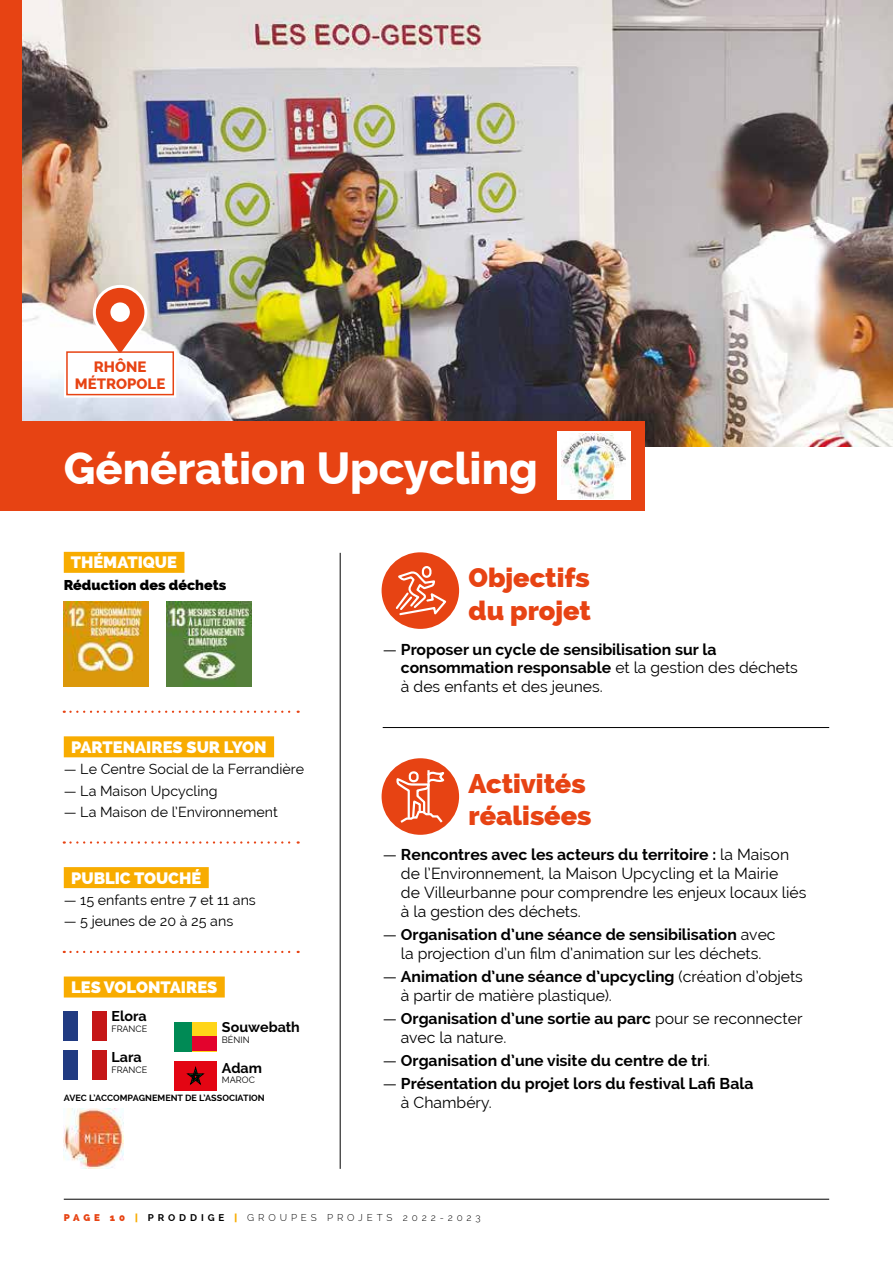
<style>
.page{position:relative;width:893px;height:1263px;background:#fff}
.page>*{position:absolute;margin:0;border:0;box-sizing:border-box;transform-origin:0 0}
.t1{font:800 45px "Raleway";color:#fff}
.t2{font:800 27px/32.4px "Raleway";color:#e74313}
.t3{font:800 16.5px "Raleway";color:#fff}
.t4{font:15.75px/18.9px "Raleway";color:#000}
.t5{font:700 15.75px/18.9px "Raleway";color:#000}
.t6{font:800 15px/17.7px "Raleway";color:#e74313;text-align:center}
.t7{font:14.25px "Raleway";color:#000}
.t8{font:700 14.25px "Raleway";color:#000}
.t9{font:800 14.25px "Raleway";color:#000}
.t10{font:300 9.75px "Raleway";letter-spacing:.4em;color:#000}
.t11{font:700 9px "Raleway";color:#000}
.t12{font:9px "Raleway";color:#000}
.s1{font-weight:400}
.s2{font-weight:700}
.s3{font-weight:800;color:#e74313}
.s4{font-weight:800;color:#f8ac00}
</style>
<div class="page">
<hr style="left:892px;top:0;width:1px;height:1263px;background:#f8ac00">
<hr style="left:64px;top:1199px;width:765px;height:1px;background:#000">
<div style="left:64px;top:736px;width:210px;height:21px;background:#f8ac00"></div>
<div style="left:64px;top:867px;width:145px;height:21px;background:#f8ac00"></div>
<img style="left:21px;top:0;width:872px;height:446px">
<div style="left:0;top:0;width:21px;height:510px;background:#e74313"></div>
<svg style="left:64px;top:711px;width:235px;height:2px"></svg>
<svg style="left:64px;top:841px;width:235px;height:3px"></svg>
<svg style="left:64px;top:951px;width:235px;height:2px"></svg>
<hr style="left:340px;top:553px;width:1px;height:616px;background:#000">
<hr style="left:383px;top:727px;width:446px;height:1px;background:#000">
<div style="left:382px;top:758px;width:77px;height:77px;background:#e74313;border-radius:50%"></div>
<svg style="left:394px;top:767px;width:59px;height:58px"></svg>
<div style="left:382px;top:552px;width:77px;height:77px;background:#e74313;border-radius:50%"></div>
<div style="left:422px;top:566px;width:9px;height:12px;border:2px solid #fff;border-radius:4px"></div>
<svg style="left:395px;top:570px;width:53px;height:48px"></svg>
<div style="left:0;top:421px;width:644px;height:89px;background:#e74313"></div>
<div style="left:557px;top:431px;width:73px;height:69px;background:#fff"></div>
<img style="left:562px;top:433px;width:63px;height:65px">
<div style="left:64px;top:552px;width:120px;height:21px;background:#f8ac00"></div>
<img style="left:64px;top:601px;width:85px;height:85px">
<img style="left:167px;top:601px;width:85px;height:85px">
<div style="left:174px;top:1022px;width:43px;height:29px;background:#ffd518"></div>
<div style="left:174px;top:1036px;width:43px;height:15px;background:#e3032d"></div>
<div style="left:174px;top:1022px;width:18px;height:29px;background:#008a55"></div>
<div style="left:174px;top:1061px;width:43px;height:30px;background:#e30513"></div>
<svg style="left:187px;top:1067px;width:17px;height:17px"></svg>
<div style="left:64px;top:976px;width:161px;height:21px;background:#f8ac00"></div>
<div style="left:64px;top:1011px;width:14px;height:30px;background:#213b82"></div>
<div style="left:92px;top:1011px;width:14px;height:30px;background:#c51617"></div>
<div style="left:64px;top:1050px;width:14px;height:30px;background:#213b82"></div>
<div style="left:92px;top:1050px;width:14px;height:30px;background:#c51617"></div>
<img style="left:64px;top:1108px;width:59px;height:60px">
<div style="left:64px;top:349px;width:112px;height:49px;border:6px solid #fff"></div>
<div style="left:67px;top:352px;width:106px;height:43px;background:#fff"></div>
<div style="left:66px;top:351px;width:108px;height:44px;border:2px solid #e74313"></div>
<svg style="left:90px;top:282px;width:60px;height:72px"></svg>
<div style="left:110px;top:302px;width:20px;height:20px;background:#fff;border-radius:50%"></div>
<p class="t6" style="left:75px;top:357px;width:92px">RHÔNE<br>MÉTROPOLE</p>
<h1 class="t1" style="left:64px;top:442px;width:476px">Génération Upcycling</h1>
<p class="t3" style="left:71px;top:553px;width:108px">THÉMATIQUE</p>
<p class="t9" style="left:64px;top:576px;width:164px">Réduction des déchets</p>
<p class="t3" style="left:71px;top:737px;width:197px">PARTENAIRES SUR LYON</p>
<p class="t7" style="left:64px;top:761px;width:242px">— Le Centre Social de la Ferrandière</p>
<p class="t7" style="left:64px;top:782px;width:155px">— La Maison Upcycling</p>
<p class="t7" style="left:64px;top:804px;width:215px">— La Maison de l’Environnement</p>
<p class="t3" style="left:71px;top:868px;width:132px">PUBLIC TOUCHÉ</p>
<p class="t7" style="left:64px;top:892px;width:194px">— 15 enfants entre 7 et 11 ans</p>
<p class="t7" style="left:64px;top:913px;width:171px">— 5 jeunes de 20 à 25 ans</p>
<p class="t3" style="left:71px;top:978px;width:148px">LES VOLONTAIRES</p>
<p class="t8" style="left:111px;top:1008px;width:37px">Elora</p>
<p class="t12" style="left:111px;top:1024px;width:37px">FRANCE</p>
<p class="t8" style="left:111px;top:1049px;width:32px">Lara</p>
<p class="t12" style="left:111px;top:1064px;width:37px">FRANCE</p>
<p class="t8" style="left:222px;top:1019px;width:79px">Souwebath</p>
<p class="t12" style="left:222px;top:1034px;width:29px">BÉNIN</p>
<p class="t8" style="left:222px;top:1059px;width:42px">Adam</p>
<p class="t12" style="left:222px;top:1075px;width:34px">MAROC</p>
<p class="t11" style="left:64px;top:1093px;width:202px">AVEC L’ACCOMPAGNEMENT DE L’ASSOCIATION</p>
<h2 class="t2" style="left:469px;top:561px;width:124px">Objectifs du projet</h2>
<p class="t5" style="left:401px;top:640px;width:399px;text-indent:-18px"><span class="s1">—</span> Proposer un cycle de sensibilisation sur la consommation responsable <span class="s1">et la gestion des déchets à des enfants et des jeunes.</span></p>
<h2 class="t2" style="left:469px;top:767px;width:124px">Activités réalisées</h2>
<p class="t4" style="left:401px;top:845px;width:407px;text-indent:-18px">— <span class="s2">Rencontres avec les acteurs du territoire :</span> la Maison de l’Environnement, la Maison Upcycling et la Mairie<br>de Villeurbanne pour comprendre les enjeux locaux liés à la gestion des déchets.</p>
<p class="t4" style="left:383px;top:925px;width:394px;text-align:center">— <span class="s2">Organisation d’une séance de sensibilisation</span> avec la projection d’un film d’animation sur les déchets.</p>
<p class="t4" style="left:401px;top:967px;width:403px;text-indent:-18px">— <span class="s2">Animation d’une séance d’upcycling</span> (création d’objets à partir de matière plastique).</p>
<p class="t4" style="left:401px;top:1009px;width:403px;text-indent:-18px">— <span class="s2">Organisation d’une sortie au parc</span> pour se reconnecter avec la nature.</p>
<p class="t5" style="left:383px;top:1051px;width:329px"><span class="s1">—</span> Organisation d’une visite du centre de tri<span class="s1">.</span></p>
<p class="t5" style="left:401px;top:1074px;width:354px;text-indent:-18px"><span class="s1">—</span> Présentation du projet lors du festival Lafi Bala <span class="s1">à Chambéry.</span></p>
<p class="t10" style="left:64px;top:1212px;width:418px"><span class="s3">PAGE 10</span> <span class="s4">|</span> <span class="s2">PRODDIGE</span> <span class="s4">|</span> GROUPES PROJETS 2022-2023</p>
</div>
